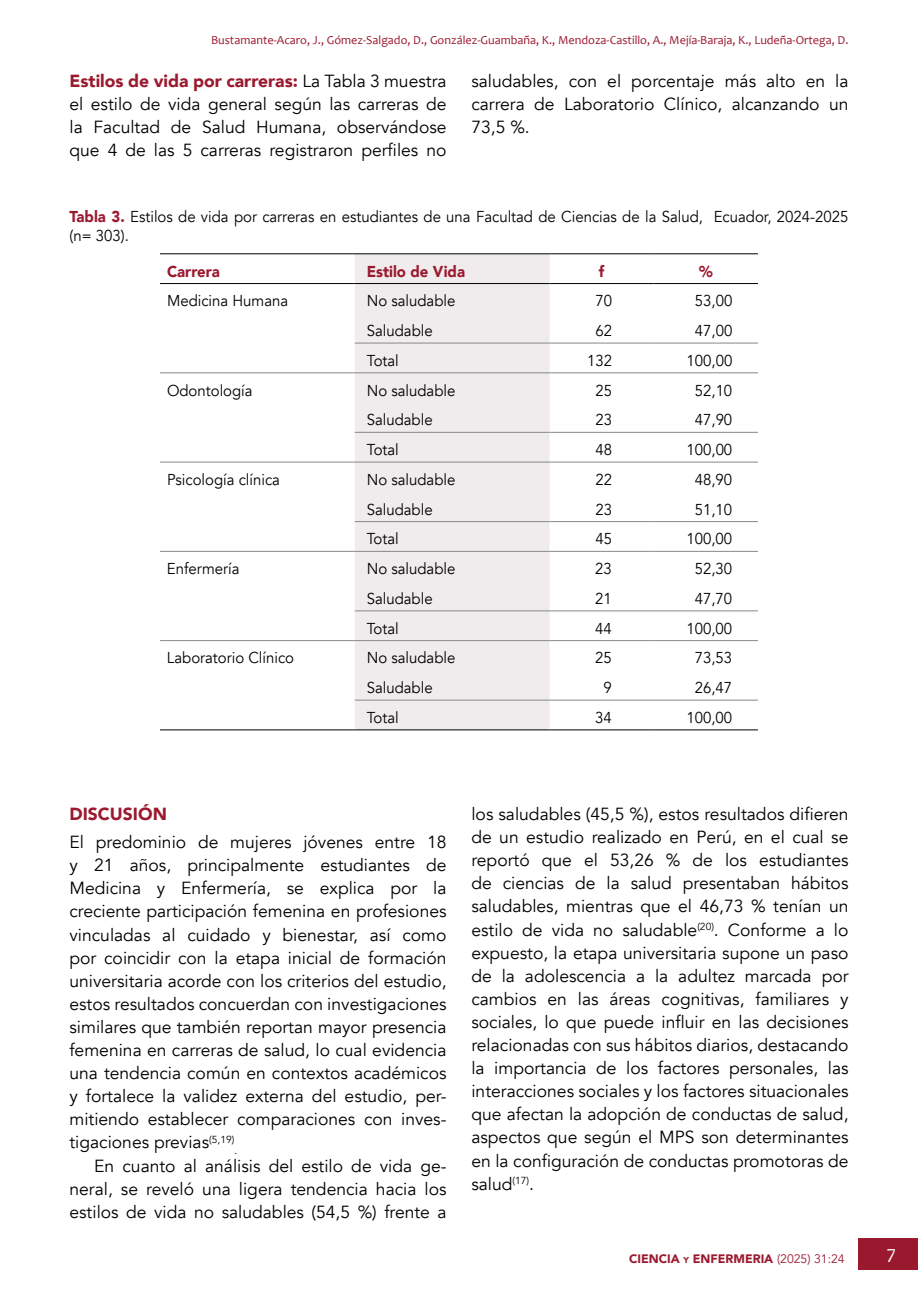
<style>
.page{position:relative;width:918px;height:1290px;background:#fff}
.page>*{position:absolute;margin:0;border:0;box-sizing:border-box;transform-origin:0 0}
.t1{font:19.25px "Candara";color:#fff}
.t2{font:17.5px/23.1px "Avenir";color:#000;text-align:justify}
.t3{font:900 17.5px "Avenir";color:#9b192f}
.t4{font:15.75px/19.2px "Avenir";color:#000;scale:.95 1}
.t5{font:900 15.75px "Avenir";color:#9b192f;scale:.95 1}
.t6{font:12.25px "Candara";color:#9b192f}
.t7{font:900 12.25px "Avenir";color:#9b192f}
.t8{font:10.15px "Avenir";color:#000}
.s1{font-weight:900;color:#9b192f}
.s2{font-size:8.58px}
.s3{font-weight:400}
</style>
<div class="page">
<div style="left:858px;top:1238px;width:60px;height:31px;background:#9b192f"></div>
<div style="left:355px;top:254px;width:194px;height:475px;background:#f0ebec"></div>
<hr style="left:160px;top:253px;width:195px;height:1px;background:#000">
<hr style="left:355px;top:253px;width:194px;height:1px;background:#000">
<hr style="left:549px;top:253px;width:105px;height:1px;background:#000">
<hr style="left:654px;top:253px;width:104px;height:1px;background:#000">
<hr style="left:160px;top:283px;width:195px;height:1px;background:#000">
<hr style="left:355px;top:283px;width:194px;height:1px;background:#000">
<hr style="left:549px;top:283px;width:105px;height:1px;background:#000">
<hr style="left:654px;top:283px;width:104px;height:1px;background:#000">
<hr style="left:160px;top:729px;width:195px;height:1px;background:#000">
<hr style="left:355px;top:729px;width:194px;height:1px;background:#000">
<hr style="left:549px;top:729px;width:105px;height:1px;background:#000">
<hr style="left:654px;top:729px;width:104px;height:1px;background:#000">
<hr style="left:160px;top:372px;width:195px;height:1px;background:#87888a">
<hr style="left:355px;top:372px;width:194px;height:1px;background:#87888a">
<hr style="left:549px;top:372px;width:105px;height:1px;background:#87888a">
<hr style="left:654px;top:372px;width:104px;height:1px;background:#87888a">
<hr style="left:160px;top:462px;width:195px;height:1px;background:#87888a">
<hr style="left:355px;top:462px;width:194px;height:1px;background:#87888a">
<hr style="left:549px;top:462px;width:105px;height:1px;background:#87888a">
<hr style="left:654px;top:462px;width:104px;height:1px;background:#87888a">
<hr style="left:160px;top:551px;width:195px;height:1px;background:#87888a">
<hr style="left:355px;top:551px;width:194px;height:1px;background:#87888a">
<hr style="left:549px;top:551px;width:105px;height:1px;background:#87888a">
<hr style="left:654px;top:551px;width:104px;height:1px;background:#87888a">
<hr style="left:160px;top:640px;width:195px;height:1px;background:#87888a">
<hr style="left:355px;top:640px;width:194px;height:1px;background:#87888a">
<hr style="left:549px;top:640px;width:105px;height:1px;background:#87888a">
<hr style="left:654px;top:640px;width:104px;height:1px;background:#87888a">
<hr style="left:355px;top:343px;width:194px;height:1px;background:#87888a">
<hr style="left:549px;top:343px;width:105px;height:1px;background:#87888a">
<hr style="left:654px;top:343px;width:104px;height:1px;background:#87888a">
<hr style="left:355px;top:432px;width:194px;height:1px;background:#87888a">
<hr style="left:549px;top:432px;width:105px;height:1px;background:#87888a">
<hr style="left:654px;top:432px;width:104px;height:1px;background:#87888a">
<hr style="left:355px;top:521px;width:194px;height:1px;background:#87888a">
<hr style="left:549px;top:521px;width:105px;height:1px;background:#87888a">
<hr style="left:654px;top:521px;width:104px;height:1px;background:#87888a">
<hr style="left:355px;top:610px;width:194px;height:1px;background:#87888a">
<hr style="left:549px;top:610px;width:105px;height:1px;background:#87888a">
<hr style="left:654px;top:610px;width:104px;height:1px;background:#87888a">
<hr style="left:355px;top:700px;width:194px;height:1px;background:#87888a">
<hr style="left:549px;top:700px;width:105px;height:1px;background:#87888a">
<hr style="left:654px;top:700px;width:104px;height:1px;background:#87888a">
<p class="t6" style="left:211px;top:32px;width:639px">Bustamante-Acaro, J., Gómez-Salgado, D., González-Guambaña, K., Mendoza-Castillo, A., Mejía-Baraja, K., Ludeña-Ortega, D.</p>
<p class="t2" style="left:69px;top:70px;width:379px"><span class="s1">Estilos de vida por carreras:</span> La Tabla 3 muestra el estilo de vida general según las carreras de la Facultad de Salud Humana, observándose que 4 de las 5 carreras registraron perfiles no</p>
<p class="t2" style="left:471px;top:70px;width:379px">saludables, con el porcentaje más alto en la carrera de Laboratorio Clínico, alcanzando un 73,5 %.</p>
<p class="t4" style="left:69px;top:207px;width:821px"><span class="s1">Tabla 3.</span> Estilos de vida por carreras en estudiantes de una Facultad de Ciencias de la Salud, Ecuador, 2024-2025 (n= 303).</p>
<p class="t5" style="left:167px;top:258px;width:57px">Carrera</p>
<p class="t5" style="left:367px;top:258px;width:105px">Estilo de Vida</p>
<p class="t5" style="left:599px;top:258px;width:7px">f</p>
<p class="t5" style="left:699px;top:258px;width:16px">%</p>
<p class="t4" style="left:167px;top:292px;width:129px">Medicina Humana</p>
<p class="t4" style="left:367px;top:292px;width:95px">No saludable</p>
<p class="t4" style="left:595px;top:292px;width:19px">70</p>
<p class="t4" style="left:695px;top:292px;width:41px">53,00</p>
<p class="t4" style="left:367px;top:321px;width:71px">Saludable</p>
<p class="t4" style="left:595px;top:321px;width:19px">62</p>
<p class="t4" style="left:695px;top:321px;width:41px">47,00</p>
<p class="t4" style="left:367px;top:351px;width:35px">Total</p>
<p class="t4" style="left:587px;top:351px;width:28px">132</p>
<p class="t4" style="left:686px;top:351px;width:50px">100,00</p>
<p class="t4" style="left:167px;top:381px;width:92px">Odontología</p>
<p class="t4" style="left:367px;top:381px;width:95px">No saludable</p>
<p class="t4" style="left:595px;top:381px;width:19px">25</p>
<p class="t4" style="left:695px;top:381px;width:41px">52,10</p>
<p class="t4" style="left:367px;top:411px;width:71px">Saludable</p>
<p class="t4" style="left:595px;top:411px;width:19px">23</p>
<p class="t4" style="left:695px;top:411px;width:41px">47,90</p>
<p class="t4" style="left:367px;top:440px;width:35px">Total</p>
<p class="t4" style="left:595px;top:440px;width:19px">48</p>
<p class="t4" style="left:686px;top:440px;width:50px">100,00</p>
<p class="t4" style="left:167px;top:470px;width:120px">Psicología clínica</p>
<p class="t4" style="left:367px;top:470px;width:95px">No saludable</p>
<p class="t4" style="left:595px;top:470px;width:19px">22</p>
<p class="t4" style="left:695px;top:470px;width:41px">48,90</p>
<p class="t4" style="left:367px;top:500px;width:71px">Saludable</p>
<p class="t4" style="left:595px;top:500px;width:19px">23</p>
<p class="t4" style="left:695px;top:500px;width:41px">51,10</p>
<p class="t4" style="left:367px;top:530px;width:35px">Total</p>
<p class="t4" style="left:595px;top:530px;width:19px">45</p>
<p class="t4" style="left:686px;top:530px;width:50px">100,00</p>
<p class="t4" style="left:167px;top:559px;width:78px">Enfermería</p>
<p class="t4" style="left:367px;top:559px;width:95px">No saludable</p>
<p class="t4" style="left:595px;top:559px;width:19px">23</p>
<p class="t4" style="left:695px;top:559px;width:41px">52,30</p>
<p class="t4" style="left:367px;top:589px;width:71px">Saludable</p>
<p class="t4" style="left:595px;top:589px;width:19px">21</p>
<p class="t4" style="left:695px;top:589px;width:41px">47,70</p>
<p class="t4" style="left:367px;top:619px;width:35px">Total</p>
<p class="t4" style="left:595px;top:619px;width:19px">44</p>
<p class="t4" style="left:686px;top:619px;width:50px">100,00</p>
<p class="t4" style="left:167px;top:649px;width:135px">Laboratorio Clínico</p>
<p class="t4" style="left:367px;top:649px;width:95px">No saludable</p>
<p class="t4" style="left:595px;top:649px;width:19px">25</p>
<p class="t4" style="left:695px;top:649px;width:41px">73,53</p>
<p class="t4" style="left:367px;top:678px;width:71px">Saludable</p>
<p class="t4" style="left:603px;top:678px;width:10px">9</p>
<p class="t4" style="left:695px;top:678px;width:41px">26,47</p>
<p class="t4" style="left:367px;top:708px;width:35px">Total</p>
<p class="t4" style="left:595px;top:708px;width:19px">34</p>
<p class="t4" style="left:686px;top:708px;width:50px">100,00</p>
<p class="t3" style="left:69px;top:799px;width:99px">DISCUSIÓN</p>
<p class="t2" style="left:69px;top:831px;width:379px">El predominio de mujeres jóvenes entre 18 y 21 años, principalmente estudiantes de Medicina y Enfermería, se explica por la creciente participación femenina en profesiones vinculadas al cuidado y bienestar, así como por coincidir con la etapa inicial de formación universitaria acorde con los criterios del estudio, estos resultados concuerdan con investigaciones similares que también reportan mayor presencia femenina en carreras de salud, lo cual evidencia una tendencia común en contextos académicos y fortalece la validez externa del estudio, per&shy;mitiendo establecer comparaciones con inves&shy;tigaciones previas<sup>(5,19)</sup></p>
<p class="t8" style="left:234px;top:1145px;width:4px">.</p>
<p class="t2" style="left:69px;top:1154px;width:379px;text-indent:25px">En cuanto al análisis del estilo de vida ge&shy;neral, se reveló una ligera tendencia hacia los estilos de vida no saludables (54,5 %) frente a</p>
<p class="t2" style="left:471px;top:803px;width:379px">los saludables (45,5 %), estos resultados difieren de un estudio realizado en Perú, en el cual se reportó que el 53,26 % de los estudiantes de ciencias de la salud presentaban hábitos saludables, mientras que el 46,73 % tenían un estilo de vida no saludable<sup>(20)</sup>. Conforme a lo expuesto, la etapa universitaria supone un paso de la adolescencia a la adultez marcada por cambios en las áreas cognitivas, familiares y sociales, lo que puede influir en las decisiones relacionadas con sus hábitos diarios, destacando la importancia de los factores personales, las interacciones sociales y los factores situacionales que afectan la adopción de conductas de salud, aspectos que según el MPS son determinantes en la configuración de conductas promotoras de salud<sup>(17)</sup>.</p>
<p class="t7" style="left:629px;top:1248px;width:217px">CIENCIA <span class="s2">y</span> ENFERMERIA <span class="s3">(2025) 31:24</span></p>
<p class="t1" style="left:887px;top:1240px;width:11px">7</p>
</div>
